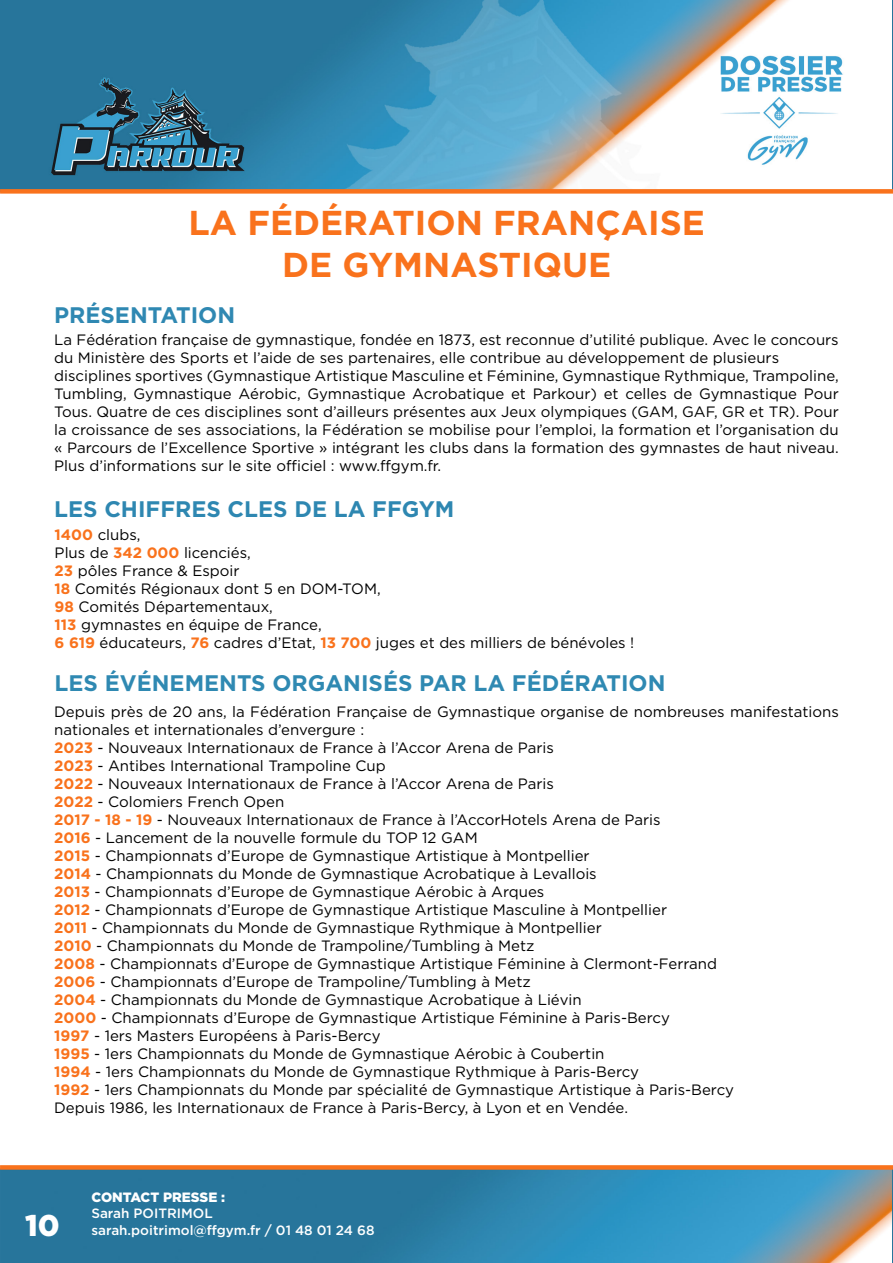
<style>
.page{position:relative;width:893px;height:1263px;background:#fff}
.page>*{position:absolute;margin:0;border:0;box-sizing:border-box;transform-origin:0 0}
.t1{font:700 34.5px/41.4px "Gotham HTF";color:#f9721c;text-align:center}
.t2{font:900 30px "Gotham HTF";color:#fff}
.t3{font:700 22.5px "Gotham HTF";color:#2f89b2}
.t4{font:700 22.5px "Gotham HTF";color:#2e87b1}
.t5{font:700 22.5px "Gotham HTF";color:#2f88b2}
.t6{font:15px/18px "Gotham HTF";color:#000}
.t7{font:500 13.5px/16.2px "Gotham HTF";color:#fff}
.t8{font:900 13.5px "Gotham HTF";color:#fff}
.s1{font-weight:700;color:#f9721c}
</style>
<div class="page">
<img style="left:0;top:0;width:893px;height:1263px">
<div style="left:0;top:189px;width:893px;height:5px;background:#f9721c"></div>
<div style="left:0;top:1165px;width:893px;height:5px;background:#f9721c"></div>
<h1 class="t1" style="left:188px;top:202px;width:518px">LA FÉDÉRATION FRANÇAISE<br>DE GYMNASTIQUE</h1>
<h3 class="t5" style="left:54px;top:302px;width:182px">PRÉSENTATION</h3>
<p class="t6" style="left:54px;top:331px;width:786px">La Fédération française de gymnastique, fondée en 1873, est reconnue d’utilité publique. Avec le concours du Ministère des Sports et l’aide de ses partenaires, elle contribue au développement de plusieurs disciplines sportives (Gymnastique Artistique Masculine et Féminine, Gymnastique Rythmique, Trampoline, Tumbling, Gymnastique Aérobic, Gymnastique Acrobatique et Parkour) et celles de Gymnastique Pour Tous. Quatre de ces disciplines sont d’ailleurs présentes aux Jeux olympiques (GAM, GAF, GR et TR). Pour la croissance de ses associations, la Fédération se mobilise pour l’emploi, la formation et l’organisation du « Parcours de l’Excellence Sportive » intégrant les clubs dans la formation des gymnastes de haut niveau.<br>Plus d’informations sur le site officiel : www.ffgym.fr.</p>
<h3 class="t4" style="left:54px;top:496px;width:402px">LES CHIFFRES CLES DE LA FFGYM</h3>
<p class="t6" style="left:55px;top:526px;width:581px"><span class="s1">1400</span> clubs,<br>Plus de <span class="s1">342 000</span> licenciés,<br><span class="s1">23</span> pôles France &amp; Espoir<br><span class="s1">18</span> Comités Régionaux dont 5 en DOM-TOM,<br><span class="s1">98</span> Comités Départementaux,<br><span class="s1">113</span> gymnastes en équipe de France,<br><span class="s1">6 619</span> éducateurs, <span class="s1">76</span> cadres d’Etat, <span class="s1">13 700</span> juges et des milliers de bénévoles !</p>
<h3 class="t3" style="left:55px;top:669px;width:612px">LES ÉVÉNEMENTS ORGANISÉS PAR LA FÉDÉRATION</h3>
<p class="t6" style="left:54px;top:702px;width:786px">Depuis près de 20 ans, la Fédération Française de Gymnastique organise de nombreuses manifestations nationales et internationales d’envergure :<br><span class="s1">2023</span> - Nouveaux Internationaux de France à l’Accor Arena de Paris<br><span class="s1">2023</span> - Antibes International Trampoline Cup<br><span class="s1">2022</span> - Nouveaux Internationaux de France à l’Accor Arena de Paris<br><span class="s1">2022</span> - Colomiers French Open<br><span class="s1">2017 - 18 - 19</span> - Nouveaux Internationaux de France à l’AccorHotels Arena de Paris<br><span class="s1">2016</span> - Lancement de la nouvelle formule du TOP 12 GAM<br><span class="s1">2015</span> - Championnats d’Europe de Gymnastique Artistique à Montpellier<br><span class="s1">2014</span> - Championnats du Monde de Gymnastique Acrobatique à Levallois<br><span class="s1">2013</span> - Championnats d’Europe de Gymnastique Aérobic à Arques<br><span class="s1">2012</span> - Championnats d’Europe de Gymnastique Artistique Masculine à Montpellier<br><span class="s1">2011</span> - Championnats du Monde de Gymnastique Rythmique à Montpellier<br><span class="s1">2010</span> - Championnats du Monde de Trampoline/Tumbling à Metz<br><span class="s1">2008</span> - Championnats d’Europe de Gymnastique Artistique Féminine à Clermont-Ferrand<br><span class="s1">2006</span> - Championnats d’Europe de Trampoline/Tumbling à Metz<br><span class="s1">2004</span> - Championnats du Monde de Gymnastique Acrobatique à Liévin<br><span class="s1">2000</span> - Championnats d’Europe de Gymnastique Artistique Féminine à Paris-Bercy<br><span class="s1">1997</span> - 1ers Masters Européens à Paris-Bercy<br><span class="s1">1995</span> - 1ers Championnats du Monde de Gymnastique Aérobic à Coubertin<br><span class="s1">1994</span> - 1ers Championnats du Monde de Gymnastique Rythmique à Paris-Bercy<br><span class="s1">1992</span> - 1ers Championnats du Monde par spécialité de Gymnastique Artistique à Paris-Bercy<br>Depuis 1986, les Internationaux de France à Paris-Bercy, à Lyon et en Vendée.</p>
<h2 class="t2" style="left:25px;top:1208px;width:36px">10</h2>
<p class="t8" style="left:91px;top:1189px;width:135px">CONTACT PRESSE :</p>
<p class="t7" style="left:91px;top:1205px;width:285px">Sarah POITRIMOL sarah.poitrimol@ffgym.fr / 01 48 01 24 68</p>
</div>
